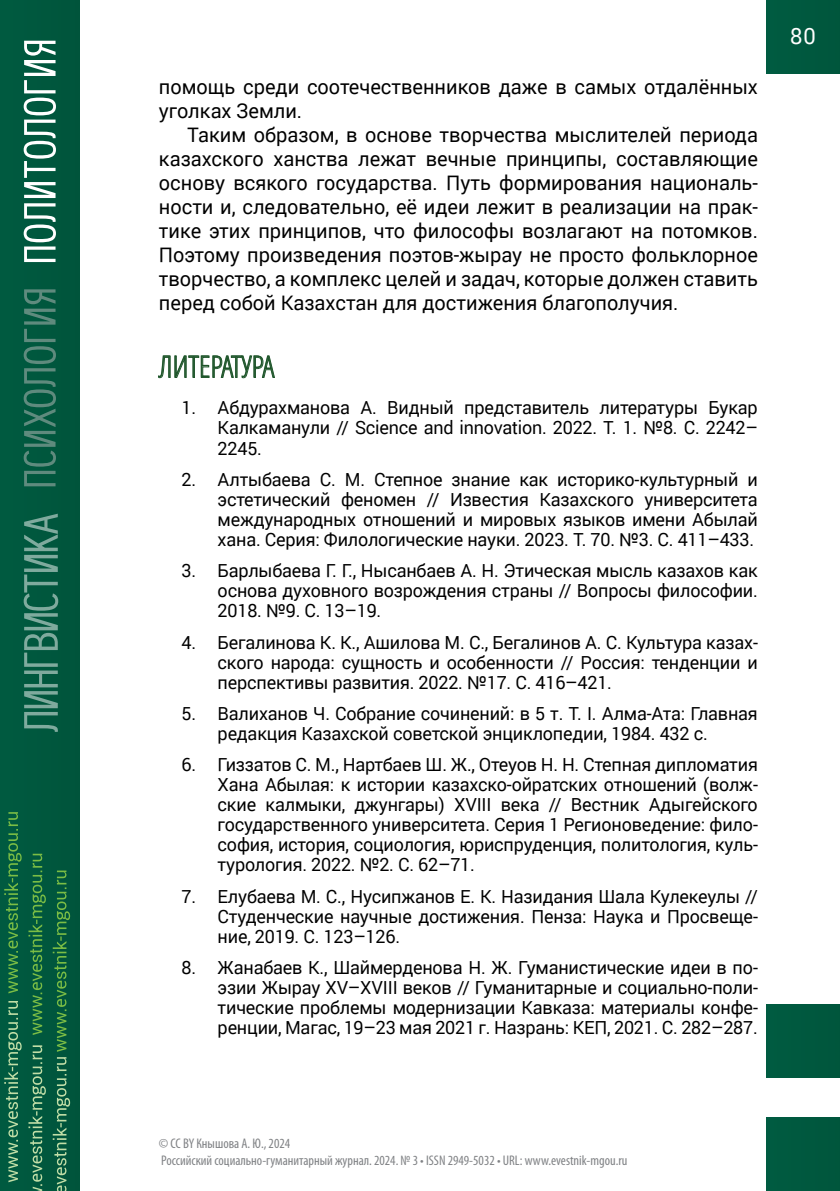
<style>
.page{position:relative;width:840px;height:1191px;background:#fff}
.page>*{position:absolute;margin:0;border:0;box-sizing:border-box;transform-origin:0 0}
.Подзаг_аннот__ключ_с{font:30px "Germano";color:#1e552a}
.t1{font:22px "Roberto Sans";color:#fff}
.Основной_текст{font:20px/24px "Roberto Sans";color:#000}
.Литература{font:18px/20px "Roberto Sans";letter-spacing:-.01em;color:#000;text-align:justify}
.t2{font:condensed 14px/16.8px "Myriad Pro";color:#808285}
</style>
<div class="page">
<div style="left:0;top:0;width:79px;height:1191px;background:#00573d"></div>
<div style="left:766px;top:0;width:73px;height:74px;background:#00583f"></div>
<svg style="left:4px;top:1001px;width:18px;height:181px"></svg>
<svg style="left:4px;top:812px;width:18px;height:181px"></svg>
<svg style="left:28px;top:853px;width:18px;height:182px"></svg>
<svg style="left:53px;top:870px;width:17px;height:181px"></svg>
<svg style="left:28px;top:1045px;width:18px;height:146px"></svg>
<svg style="left:53px;top:1057px;width:17px;height:134px"></svg>
<svg style="left:24px;top:41px;width:32px;height:221px"></svg>
<svg style="left:24px;top:289px;width:32px;height:197px"></svg>
<div style="left:766px;top:1004px;width:73px;height:73px;background:#00583f"></div>
<div style="left:766px;top:1117px;width:73px;height:74px;background:#00583f"></div>
<svg style="left:24px;top:513px;width:34px;height:219px"></svg>
<svg style="left:158px;top:355px;width:117px;height:24px"></svg>
<p class="Основной_текст" style="left:159px;top:73px;width:600px">помощь среди соотечественников даже в самых отдалённых уголках Земли.</p>
<p class="Основной_текст" style="left:159px;top:121px;width:600px;text-align:justify;text-indent:28px">Таким образом, в основе творчества мыслителей периода казахского ханства лежат вечные принципы, составляющие основу всякого государства. Путь формирования националь&shy;ности и, следовательно, её идеи лежит в реализации на прак&shy;тике этих принципов, что философы возлагают на потомков.<br>Поэтому произведения поэтов-жырау не просто фольклорное творчество, а комплекс целей и задач, которые должен ставить перед собой Казахстан для достижения благополучия.</p>
<p class="Подзаг_аннот__ключ_с" style="left:159px;top:346px;width:117px">ЛИТЕРАТУРА</p>
<p class="Литература" style="left:217px;top:396px;width:541px;text-indent:-36px">1. Абдурахманова A. Видный представитель литературы Букар Калкаманули // Science and innovation. 2022. Т. 1. №8. С. 2242– 2245.</p>
<p class="Литература" style="left:217px;top:468px;width:541px;text-indent:-36px">2. Алтыбаева С. М. Степное знание как историко-культурный и эстетический феномен // Известия Казахского университета международных отношений и мировых языков имени Абылай хана. Серия: Филологические науки. 2023. Т. 70. №3. C. 411–433.</p>
<p class="Литература" style="left:217px;top:559px;width:541px;text-indent:-36px">3. Барлыбаева Г. Г., Нысанбаев А. Н. Этическая мысль казахов как основа духовного возрождения страны // Вопросы философии.<br>2018. №9. С. 13–19.</p>
<p class="Литература" style="left:217px;top:630px;width:541px;text-indent:-36px">4. Бегалинова К. К., Ашилова М. С., Бегалинов А. С. Культура казах&shy;ского народа: сущность и особенности // Россия: тенденции и перспективы развития. 2022. №17. С. 416–421.</p>
<p class="Литература" style="left:217px;top:702px;width:541px;text-indent:-36px">5. Валиханов Ч. Собрание сочинений: в 5 т. Т. І. Алма-Ата: Главная редакция Казахской советской энциклопедии, 1984. 432 с.</p>
<p class="Литература" style="left:217px;top:753px;width:541px;text-indent:-36px">6. Гиззатов С. М., Нартбаев Ш. Ж., Отеуов Н. Н. Cтепная дипломатия Хана Абылая: к истории казахско-ойратских отношений (волж&shy;ские калмыки, джунгары) XVIII века // Вестник Адыгейского государственного университета. Серия 1 Регионоведение: фило&shy;софия, история, социология, юриспруденция, политология, куль&shy;турология. 2022. №2. С. 62–71.</p>
<p class="Литература" style="left:217px;top:884px;width:541px;text-indent:-36px">7. Елубаева М. С., Нусипжанов Е. К. Назидания Шала Кулекеулы // Студенческие научные достижения. Пенза: Наука и Просвеще&shy;ние, 2019. С. 123–126.</p>
<p class="Литература" style="left:217px;top:956px;width:541px;text-indent:-36px">8. Жанабаев К., Шаймерденова Н. Ж. Гуманистические идеи в по&shy;эзии Жырау XV–XVIII веков // Гуманитарные и социально-поли&shy;тические проблемы модернизации Кавказа: материалы конфе&shy;ренции, Магас, 19–23 мая 2021 г. Назрань: КЕП, 2021. С. 282–287.</p>
<p class="t1" style="left:789px;top:19px;width:27px">80</p>
<p class="t2" style="left:159px;top:1134px;width:469px">© CC BY Кнышова А. Ю., 2024<br>Российский социально-гуманитарный журнал. 2024. № 3 • ISSN 2949-5032 • URL: www.evestnik-mgou.ru</p>
</div>
